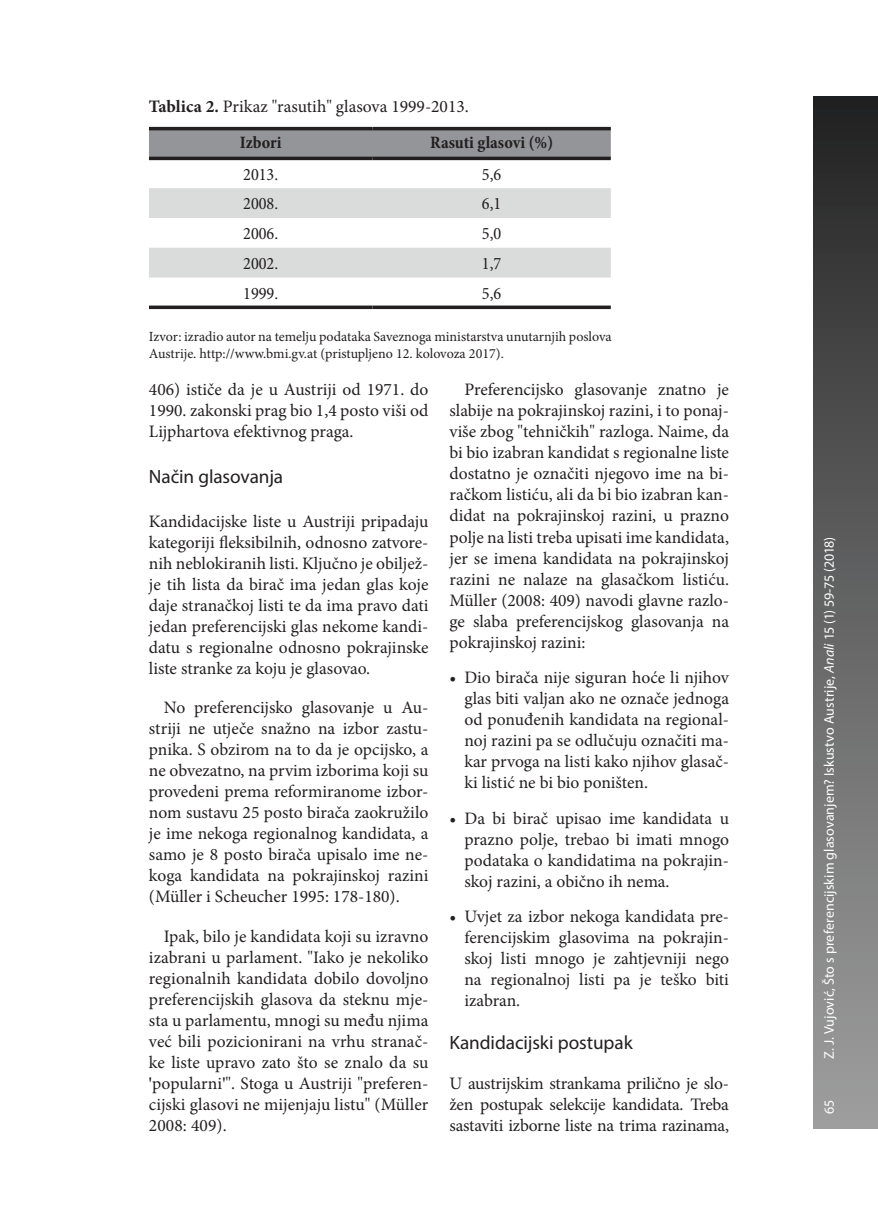
<style>
.page{position:relative;width:878px;height:1230px;background:#fff}
.page>*{position:absolute;margin:0;border:0;box-sizing:border-box;transform-origin:0 0}
.t1{font:19.25px "Myriad Pro";letter-spacing:-.005em;color:#231f20}
.t2{font:17.5px/21px "Minion Pro";color:#231f20;text-align:justify}
.t3{font:condensed 17.5px "Minion Pro";color:#231f20}
.t4{font:700 condensed 17.5px "Minion Pro";color:#231f20}
.t5{font:14px/16.8px "Minion Pro";color:#231f20}
.t6{font:14px "Myriad Pro";letter-spacing:.005em;color:#fff}
.s1{font-weight:700}
.s2{font-weight:700;font-stretch:condensed}
.s3{font-family:"Times New Roman"}
.s4{font-style:italic}
</style>
<div class="page">
<div style="left:813px;top:96px;width:64px;height:1032px;background:linear-gradient(to bottom,#242425,#a1a1a2)"></div>
<svg style="left:149px;top:130px;width:461px;height:27px;background:#8f9194"></svg>
<svg style="left:149px;top:188px;width:461px;height:89px"></svg>
<hr style="left:149px;top:127px;width:223px;height:3px;background:#231f20">
<hr style="left:372px;top:127px;width:238px;height:3px;background:#231f20">
<hr style="left:149px;top:157px;width:223px;height:3px;background:#231f20">
<hr style="left:372px;top:157px;width:238px;height:3px;background:#231f20">
<svg style="left:149px;top:305px;width:223px;height:4px"></svg>
<svg style="left:372px;top:305px;width:238px;height:4px"></svg>
<p class="t2" style="left:240px;top:88px;width:230px;line-height:36.2px;text-indent:-91px"><span class="s1">Tablica 2.</span> Prikaz "rasutih" glasova 1999-2013.<br><span class="s2">Izbori</span></p>
<p class="t4" style="left:430px;top:131px;width:124px">Rasuti glasovi (%)</p>
<p class="t3" style="left:243px;top:163px;width:36px">2013.</p>
<p class="t3" style="left:481px;top:163px;width:21px">5,6</p>
<p class="t3" style="left:243px;top:192px;width:36px">2008.</p>
<p class="t3" style="left:481px;top:192px;width:21px">6,1</p>
<p class="t3" style="left:243px;top:222px;width:36px">2006.</p>
<p class="t3" style="left:481px;top:222px;width:21px">5,0</p>
<p class="t3" style="left:243px;top:252px;width:36px">2002.</p>
<p class="t3" style="left:481px;top:252px;width:21px">1,7</p>
<p class="t3" style="left:243px;top:282px;width:36px">1999.</p>
<p class="t3" style="left:481px;top:282px;width:21px">5,6</p>
<p class="t5" style="left:149px;top:328px;width:464px">Izvor: izradio autor na temelju podataka Saveznoga ministarstva unutarnjih poslova<br>Austrije. http://www.bmi.gv.at (pristupljeno 12. kolovoza 2017).</p>
<p class="t2" style="left:149px;top:379px;width:281px">406) ističe da je u Austriji od 1971. do 1990. zakonski prag bio 1,4 posto viši od Lijphartova efektivnog praga.</p>
<p class="t1" style="left:149px;top:465px;width:136px">Način glasovanja</p>
<p class="t2" style="left:149px;top:511px;width:281px">Kandidacijske liste u Austriji pripadaju kategoriji fleksibilnih, odnosno zatvore&shy;nih neblokiranih listi. Ključno je obiljež&shy;je tih lista da birač ima jedan glas koje daje stranačkoj listi te da ima pravo dati jedan preferencijski glas nekome kandi&shy;datu s regionalne odnosno pokrajinske liste stranke za koju je glasovao.</p>
<p class="t2" style="left:149px;top:697px;width:281px;text-indent:15px">No preferencijsko glasovanje u Au&shy;striji ne utječe snažno na izbor zastu&shy;pnika. S obzirom na to da je opcijsko, a ne obvezatno, na prvim izborima koji su provedeni prema reformiranome izbor&shy;nom sustavu 25 posto birača zaokružilo je ime nekoga regionalnog kandidata, a samo je 8 posto birača upisalo ime ne&shy;koga kandidata na pokrajinskoj razini (Müller i Scheucher 1995: 178-180).</p>
<p class="t2" style="left:149px;top:925px;width:281px;text-indent:15px">Ipak, bilo je kandidata koji su izravno izabrani u parlament. "Iako je nekoliko regionalnih kandidata dobilo dovoljno preferencijskih glasova da steknu mje&shy;sta u parlamentu, mnogi su među njima već bili pozicionirani na vrhu stranač&shy;ke liste upravo zato što se znalo da su <span class="s3">'</span>popularni<span class="s3">'</span>". Stoga u Austriji "preferen&shy;cijski glasovi ne mijenjaju listu" (Müller 2008: 409).</p>
<p class="t2" style="left:449px;top:379px;width:281px;text-indent:15px">Preferencijsko glasovanje znatno je slabije na pokrajinskoj razini, i to ponaj&shy;više zbog "tehničkih" razloga. Naime, da bi bio izabran kandidat s regionalne liste dostatno je označiti njegovo ime na bi&shy;račkom listiću, ali da bi bio izabran kan&shy;didat na pokrajinskoj razini, u prazno polje na listi treba upisati ime kandidata, jer se imena kandidata na pokrajinskoj razini ne nalaze na glasačkom listiću.<br>Müller (2008: 409) navodi glavne razlo&shy;ge slaba preferencijskog glasovanja na pokrajinskoj razini:</p>
<p class="t2" style="left:464px;top:667px;width:266px;text-indent:-15px">• Dio birača nije siguran hoće li njihov glas biti valjan ako ne označe jednoga od ponuđenih kandidata na regional&shy;noj razini pa se odlučuju označiti ma&shy;kar prvoga na listi kako njihov glasač&shy;ki listić ne bi bio poništen.</p>
<p class="t2" style="left:464px;top:807px;width:266px;text-indent:-15px">• Da bi birač upisao ime kandidata u prazno polje, trebao bi imati mnogo podataka o kandidatima na pokrajin&shy;skoj razini, a obično ih nema.</p>
<p class="t2" style="left:464px;top:906px;width:266px;text-indent:-15px">• Uvjet za izbor nekoga kandidata pre&shy;ferencijskim glasovima na pokrajin&shy;skoj listi mnogo je zahtjevniji nego na regionalnoj listi pa je teško biti izabran.</p>
<p class="t1" style="left:449px;top:1030px;width:185px">Kandidacijski postupak</p>
<p class="t2" style="left:449px;top:1072px;width:281px">U austrijskim strankama prilično je slo&shy;žen postupak selekcije kandidata. Treba sastaviti izborne liste na trima razinama,</p>
<p class="t6" style="left:820px;top:1059px;width:524px;rotate:-90deg">Z. J. Vujović, Što s preferencijskim glasovanjem? Iskustvo Austrije, <span class="s4">Anali</span> 15 (1) 59-75 (2018)</p>
<p class="t6" style="left:820px;top:1113px;width:16px;rotate:-90deg">65</p>
</div>
